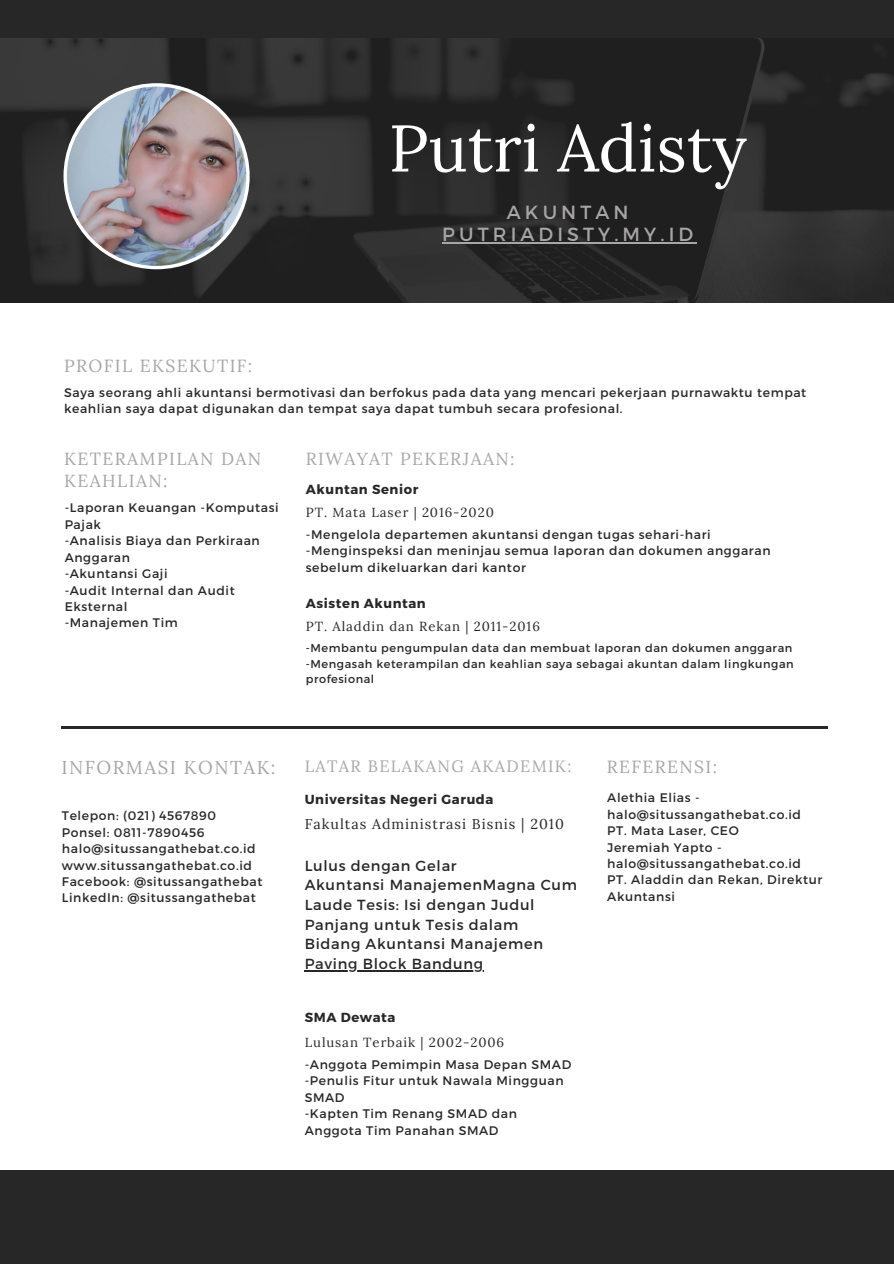
<style>
.page{position:relative;width:894px;height:1264px;background:#fff}
.page>*{position:absolute;margin:0;border:0;box-sizing:border-box;transform-origin:0 0}
.t1{font:65.7px "Lora";color:#fff}
.t2{font:19.05px "Montserrat";letter-spacing:.215em;color:#a8a5a5}
.t3{font:18.6px "Lora";letter-spacing:.08em;color:#a8a5a5}
.t4{font:17.55px/21.9px "Lora";letter-spacing:.08em;color:#a8a5a5}
.t5{font:17.55px "Lora";letter-spacing:.08em;color:#a8a8a8}
.t6{font:16.5px "Lora";letter-spacing:.08em;color:#a8a8a8}
.t7{font:14.55px/19.6px "Montserrat";letter-spacing:.05em;color:#272727}
.t8{font:14.25px "Lora";letter-spacing:.07em;color:#272727}
.t9{font:13.2px "Lora";letter-spacing:.07em;color:#272727}
.t10{font:700 13.2px "Montserrat";letter-spacing:.045em;color:#272727}
.t11{font:12.45px/16.5px "Montserrat";letter-spacing:.05em;color:#272727}
.t12{font:11.25px/15.3px "Montserrat";letter-spacing:.05em;color:#272727}
</style>
<div class="page">
<div style="left:0;top:0;width:893px;height:1263px;background:#272727"></div>
<img style="left:0;top:38px;width:893px;height:265px">
<div style="left:0;top:303px;width:893px;height:866px;background:#fff"></div>
<img style="left:63px;top:83px;width:186px;height:186px">
<hr style="left:61px;top:726px;width:766px;height:2px;background:#272727">
<hr style="left:442px;top:242px;width:255px;height:1px;background:#a8a5a5">
<hr style="left:304px;top:970px;width:179px;height:1px;background:#272727">
<p class="t1" style="left:388px;top:105px;width:360px">Putri Adisty</p>
<p class="t2" style="left:506px;top:200px;width:123px">AKUNTAN</p>
<p class="t2" style="left:442px;top:222px;width:252px">PUTRIADISTY.MY.ID</p>
<p class="t4" style="left:64px;top:355px;width:190px">PROFIL EKSEKUTIF:</p>
<p class="t11" style="left:64px;top:383px;width:743px">Saya seorang ahli akuntansi bermotivasi dan berfokus pada data yang mencari pekerjaan purnawaktu tempat keahlian saya dapat digunakan dan tempat saya dapat tumbuh secara profesional.</p>
<p class="t4" style="left:64px;top:447px;width:198px">KETERAMPILAN DAN<br>KEAHLIAN:</p>
<p class="t11" style="left:65px;top:499px;width:215px">-Laporan Keuangan -Komputasi<br>Pajak</p>
<p class="t11" style="left:65px;top:532px;width:197px">-Analisis Biaya dan Perkiraan<br>Anggaran</p>
<p class="t11" style="left:65px;top:565px;width:104px">-Akuntansi Gaji</p>
<p class="t11" style="left:65px;top:581px;width:171px">-Audit Internal dan Audit<br>Eksternal</p>
<p class="t11" style="left:65px;top:614px;width:115px">-Manajemen Tim</p>
<p class="t5" style="left:306px;top:447px;width:210px">RIWAYAT PEKERJAAN:</p>
<p class="t10" style="left:306px;top:480px;width:114px">Akuntan Senior</p>
<p class="t9" style="left:306px;top:503px;width:189px">PT. Mata Laser | 2016-2020</p>
<p class="t11" style="left:306px;top:525px;width:406px">-Mengelola departemen akuntansi dengan tugas sehari-hari</p>
<p class="t11" style="left:306px;top:542px;width:466px">-Menginspeksi dan meninjau semua laporan dan dokumen anggaran sebelum dikeluarkan dari kantor</p>
<p class="t10" style="left:306px;top:595px;width:121px">Asisten Akuntan</p>
<p class="t9" style="left:306px;top:617px;width:235px">PT. Aladdin dan Rekan | 2011-2016</p>
<p class="t12" style="left:306px;top:640px;width:488px">-Membantu pengumpulan data dan membuat laporan dan dokumen anggaran</p>
<p class="t12" style="left:306px;top:655px;width:489px">-Mengasah keterampilan dan keahlian saya sebagai akuntan dalam lingkungan profesional</p>
<p class="t3" style="left:61px;top:755px;width:215px">INFORMASI KONTAK:</p>
<p class="t11" style="left:62px;top:807px;width:156px">Telepon: (021) 4567890</p>
<p class="t11" style="left:62px;top:823px;width:144px">Ponsel: 0811-7890456</p>
<p class="t11" style="left:62px;top:839px;width:195px">halo@situssangathebat.co.id</p>
<p class="t11" style="left:62px;top:856px;width:191px">www.situssangathebat.co.id</p>
<p class="t11" style="left:62px;top:872px;width:202px">Facebook: @situssangathebat</p>
<p class="t11" style="left:62px;top:889px;width:195px">LinkedIn: @situssangathebat</p>
<p class="t6" style="left:304px;top:755px;width:268px">LATAR BELAKANG AKADEMIK:</p>
<p class="t10" style="left:304px;top:790px;width:190px">Universitas Negeri Garuda</p>
<p class="t8" style="left:304px;top:814px;width:260px">Fakultas Administrasi Bisnis | 2010</p>
<p class="t7" style="left:304px;top:854px;width:153px">Lulus dengan Gelar</p>
<p class="t7" style="left:304px;top:874px;width:274px">Akuntansi ManajemenMagna Cum<br>Laude Tesis: Isi dengan Judul<br>Panjang untuk Tesis dalam<br>Bidang Akuntansi Manajemen<br>Paving Block Bandung</p>
<p class="t10" style="left:304px;top:1008px;width:92px">SMA Dewata</p>
<p class="t9" style="left:304px;top:1033px;width:201px">Lulusan Terbaik | 2002-2006</p>
<p class="t11" style="left:304px;top:1055px;width:268px">-Anggota Pemimpin Masa Depan SMAD</p>
<p class="t11" style="left:304px;top:1072px;width:260px">-Penulis Fitur untuk Nawala Mingguan<br>SMAD</p>
<p class="t11" style="left:304px;top:1104px;width:214px">-Kapten Tim Renang SMAD dan<br>Anggota Tim Panahan SMAD</p>
<p class="t4" style="left:606px;top:755px;width:112px">REFERENSI:</p>
<p class="t11" style="left:607px;top:789px;width:195px">Alethia Elias - halo@situssangathebat.co.id</p>
<p class="t11" style="left:607px;top:821px;width:133px">PT. Mata Laser, CEO</p>
<p class="t11" style="left:607px;top:838px;width:195px">Jeremiah Yapto - halo@situssangathebat.co.id</p>
<p class="t11" style="left:607px;top:871px;width:216px">PT. Aladdin dan Rekan, Direktur<br>Akuntansi</p>
</div>
